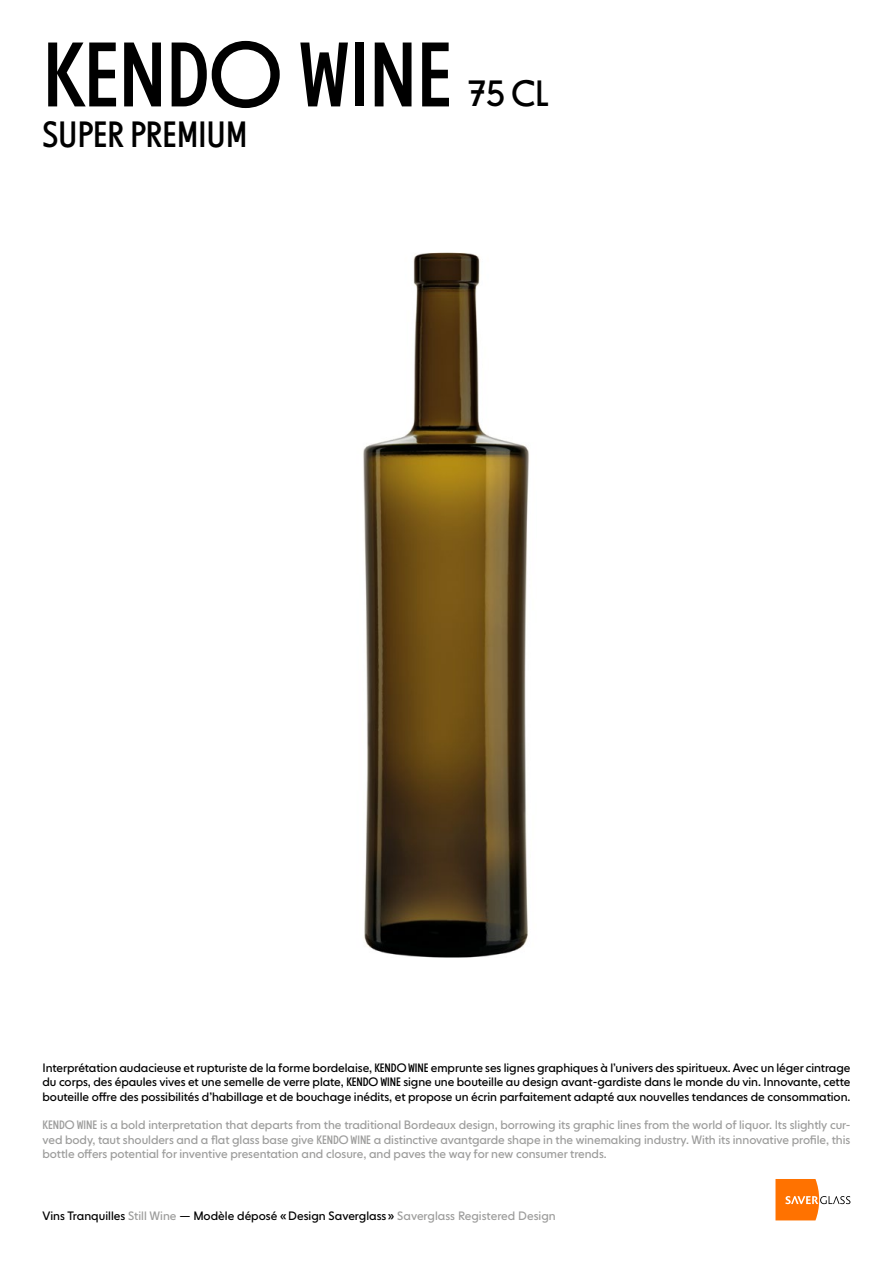
<style>
.page{position:relative;width:893px;height:1263px;background:#fff}
.page>*{position:absolute;margin:0;border:0;box-sizing:border-box;transform-origin:0 0}
.t1{font:90px "NEXT Poster";letter-spacing:-.005em;color:#000}
.t2{font:36px "NEXT Poster";letter-spacing:.005em;color:#000}
.t3{font:12px/14.4px "NEXT Book";color:#000;text-align:justify}
.t4{font:12px/14.4px "NEXT Book";letter-spacing:-.005em;color:#9d9d9c;text-align:justify}
.s1{font-family:"NEXT Poster"}
.s2{color:#9d9d9c}
</style>
<div class="page">
<svg style="left:775px;top:1179px;width:75px;height:41px"></svg>
<img style="left:363px;top:252px;width:166px;height:706px">
<h1 class="t1" style="left:43px;top:21px;width:411px">KENDO WINE</h1>
<h2 class="t2" style="left:43px;top:113px;width:206px">SUPER PREMIUM</h2>
<h2 class="t2" style="left:468px;top:72px;width:82px">75 CL</h2>
<p class="t3" style="left:43px;top:1060px;width:809px">Interprétation audacieuse et rupturiste de la forme bordelaise, <span class="s1">KENDO WINE</span> emprunte ses lignes graphiques à l’univers des spiritueux. Avec un léger cintrage du corps, des épaules vives et une semelle de verre plate, <span class="s1">KENDO WINE</span> signe une bouteille au design avant-gardiste dans le monde du vin. Innovante, cette bouteille offre des possibilités d’habillage et de bouchage inédits, et propose un écrin parfaitement adapté aux nouvelles tendances de consommation.</p>
<p class="t4" style="left:43px;top:1118px;width:809px"><span class="s1">KENDO WINE</span> is a bold interpretation that departs from the traditional Bordeaux design, borrowing its graphic lines from the world of liquor. Its slightly cur&shy;ved body, taut shoulders and a flat glass base give <span class="s1">KENDO WINE</span> a distinctive avantgarde shape in the winemaking industry. With its innovative profile, this bottle offers potential for inventive presentation and closure, and paves the way for new consumer trends.</p>
<p class="t3" style="left:43px;top:1209px;width:515px">Vins Tranquilles <span class="s2">Still Wine</span> — Modèle déposé « Design Saverglass » <span class="s2">Saverglass Registered Design</span></p>
</div>
